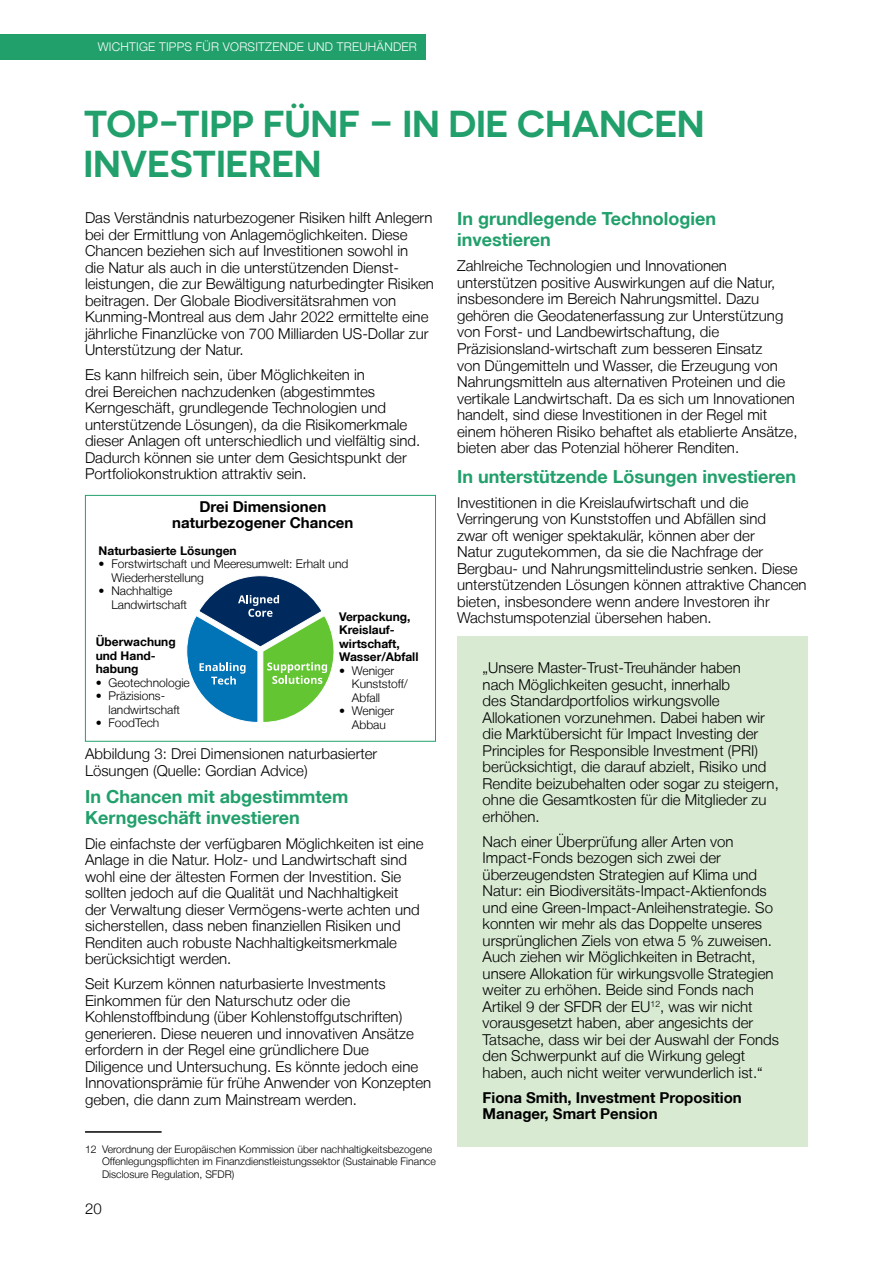
<style>
.page{position:relative;width:893px;height:1263px;background:#fff}
.page>*{position:absolute;margin:0;border:0;box-sizing:border-box;transform-origin:0 0}
.t1{font:600 37.5px/39.8px "Novecentosanswide";letter-spacing:-.01em;color:#21a06b}
.t2{font:700 18px/21px "Helvetica Neue LT";color:#21a06b}
.t3{font:300 15px/16.5px "Helvetica Neue LT";color:#000}
.t4{font:700 15px/16.5px "Helvetica Neue LT";color:#000}
.t5{font:300 12px/13.5px "Helvetica Neue LT";color:#000}
.t6{font:700 12px/13.5px "Helvetica Neue LT";color:#000}
.t7{font:300 12px "Helvetica Neue LT";letter-spacing:.02em;color:#fff}
.t8{font:300 10.5px/12.6px "Helvetica Neue LT";color:#000}
</style>
<div class="page">
<div style="left:0;top:34px;width:425px;height:26px;background:#21a06b"></div>
<div style="left:457px;top:637px;width:351px;height:510px;background:#d9ead3"></div>
<div style="left:85px;top:495px;width:351px;height:247px;border:1px solid #21a06b"></div>
<svg style="left:186px;top:575px;width:148px;height:148px"></svg>
<hr style="left:85px;top:1131px;width:77px;height:2px;background:#000">
<p class="t7" style="left:98px;top:39px;width:321px">WICHTIGE TIPPS FÜR VORSITZENDE UND TREUHÄNDER</p>
<h1 class="t1" style="left:84px;top:103px;width:623px">TOP-TIPP FÜNF – IN DIE CHANCEN<br>INVESTIEREN</h1>
<p class="t2" style="left:457px;top:208px;width:260px">In grundlegende Technologien investieren</p>
<p class="t3" style="left:457px;top:258px;width:342px">Zahlreiche Technologien und Innovationen unterstützen positive Auswirkungen auf die Natur, insbesondere im Bereich Nahrungsmittel. Dazu gehören die Geodatenerfassung zur Unterstützung von Forst- und Landbewirtschaftung, die Präzisionsland-wirtschaft zum besseren Einsatz<br>von Düngemitteln und Wasser, die Erzeugung von Nahrungsmitteln aus alternativen Proteinen und die vertikale Landwirtschaft. Da es sich um Innovationen handelt, sind diese Investitionen in der Regel mit einem höheren Risiko behaftet als etablierte Ansätze, bieten aber das Potenzial höherer Renditen.</p>
<p class="t2" style="left:457px;top:465px;width:341px">In unterstützende Lösungen investieren</p>
<p class="t3" style="left:457px;top:494px;width:351px">Investitionen in die Kreislaufwirtschaft und die Verringerung von Kunststoffen und Abfällen sind<br>zwar oft weniger spektakulär, können aber der<br>Natur zugutekommen, da sie die Nachfrage der Bergbau- und Nahrungsmittelindustrie senken. Diese unterstützenden Lösungen können attraktive Chancen bieten, insbesondere wenn andere Investoren ihr Wachstumspotenzial übersehen haben.</p>
<p class="t3" style="left:483px;top:659px;width:298px">„Unsere Master-Trust-Treuhänder haben<br>nach Möglichkeiten gesucht, innerhalb<br>des Standardportfolios wirkungsvolle Allokationen vorzunehmen. Dabei haben wir die Marktübersicht für Impact Investing der Principles for Responsible Investment (PRI) berücksichtigt, die darauf abzielt, Risiko und Rendite beizubehalten oder sogar zu steigern, ohne die Gesamtkosten für die Mitglieder zu erhöhen.</p>
<p class="t3" style="left:483px;top:833px;width:298px">Nach einer Überprüfung aller Arten von Impact-Fonds bezogen sich zwei der überzeugendsten Strategien auf Klima und Natur: ein Biodiversitäts-Impact-Aktienfonds und eine Green-Impact-Anleihenstrategie. So konnten wir mehr als das Doppelte unseres ursprünglichen Ziels von etwa 5 % zuweisen.<br>Auch ziehen wir Möglichkeiten in Betracht, unsere Allokation für wirkungsvolle Strategien weiter zu erhöhen. Beide sind Fonds nach Artikel 9 der SFDR der EU<sup>12</sup>, was wir nicht vorausgesetzt haben, aber angesichts der Tatsache, dass wir bei der Auswahl der Fonds den Schwerpunkt auf die Wirkung gelegt haben, auch nicht weiter verwunderlich ist.“</p>
<p class="t4" style="left:483px;top:1089px;width:261px">Fiona Smith, Investment Proposition<br>Manager, Smart Pension</p>
<p class="t3" style="left:85px;top:209px;width:350px">Das Verständnis naturbezogener Risiken hilft Anlegern bei der Ermittlung von Anlagemöglichkeiten. Diese Chancen beziehen sich auf Investitionen sowohl in<br>die Natur als auch in die unterstützenden Dienst&shy;leistungen, die zur Bewältigung naturbedingter Risiken beitragen. Der Globale Biodiversitätsrahmen von Kunming-Montreal aus dem Jahr 2022 ermittelte eine jährliche Finanzlücke von 700 Milliarden US-Dollar zur Unterstützung der Natur.</p>
<p class="t3" style="left:85px;top:366px;width:337px">Es kann hilfreich sein, über Möglichkeiten in<br>drei Bereichen nachzudenken (abgestimmtes Kerngeschäft, grundlegende Technologien und unterstützende Lösungen), da die Risikomerkmale dieser Anlagen oft unterschiedlich und vielfältig sind.<br>Dadurch können sie unter dem Gesichtspunkt der Portfoliokonstruktion attraktiv sein.</p>
<p class="t4" style="left:172px;top:498px;width:183px;text-align:center">Drei Dimensionen naturbezogener Chancen</p>
<p class="t6" style="left:99px;top:544px;width:140px">Naturbasierte Lösungen</p>
<p class="t5" style="left:111px;top:557px;width:238px;text-indent:-13px">• Forstwirtschaft und Meeresumwelt: Erhalt und<br>Wiederherstellung</p>
<p class="t5" style="left:111px;top:584px;width:77px;text-indent:-13px">• Nachhaltige<br>Landwirtschaft</p>
<p class="t6" style="left:96px;top:635px;width:82px">Überwachung und Hand&shy;habung</p>
<p class="t5" style="left:96px;top:676px;width:96px">• Geotechnologie</p>
<p class="t5" style="left:108px;top:689px;width:73px;text-indent:-13px">• Präzisions&shy;landwirtschaft</p>
<p class="t5" style="left:96px;top:716px;width:65px">• FoodTech</p>
<p class="t6" style="left:339px;top:610px;width:81px">Verpackung,<br>Kreislauf&shy;wirtschaft,<br>Wasser/Abfall</p>
<p class="t5" style="left:352px;top:664px;width:57px;text-indent:-13px">• Weniger<br>Kunststoff/<br>Abfall</p>
<p class="t5" style="left:339px;top:704px;width:56px;text-align:center">• Weniger<br>Abbau</p>
<p class="t3" style="left:85px;top:745px;width:294px">Abbildung 3: Drei Dimensionen naturbasierter<br>Lösungen (Quelle: Gordian Advice)</p>
<p class="t2" style="left:85px;top:786px;width:265px">In Chancen mit abgestimmtem<br>Kerngeschäft investieren</p>
<p class="t3" style="left:85px;top:835px;width:340px">Die einfachste der verfügbaren Möglichkeiten ist eine Anlage in die Natur. Holz- und Landwirtschaft sind wohl eine der ältesten Formen der Investition. Sie sollten jedoch auf die Qualität und Nachhaltigkeit<br>der Verwaltung dieser Vermögens-werte achten und sicherstellen, dass neben finanziellen Risiken und Renditen auch robuste Nachhaltigkeitsmerkmale berücksichtigt werden.</p>
<p class="t3" style="left:85px;top:975px;width:348px">Seit Kurzem können naturbasierte Investments Einkommen für den Naturschutz oder die Kohlenstoffbindung (über Kohlenstoffgutschriften) generieren. Diese neueren und innovativen Ansätze erfordern in der Regel eine gründlichere Due<br>Diligence und Untersuchung. Es könnte jedoch eine Innovationsprämie für frühe Anwender von Konzepten geben, die dann zum Mainstream werden.</p>
<p class="t8" style="left:102px;top:1142px;width:335px;text-indent:-17px">12 Verordnung der Europäischen Kommission über nachhaltigkeitsbezogene<br>Offenlegungspflichten im Finanzdienstleistungssektor (Sustainable Finance<br>Disclosure Regulation, SFDR)</p>
<p class="t3" style="left:85px;top:1200px;width:18px">20</p>
</div>
